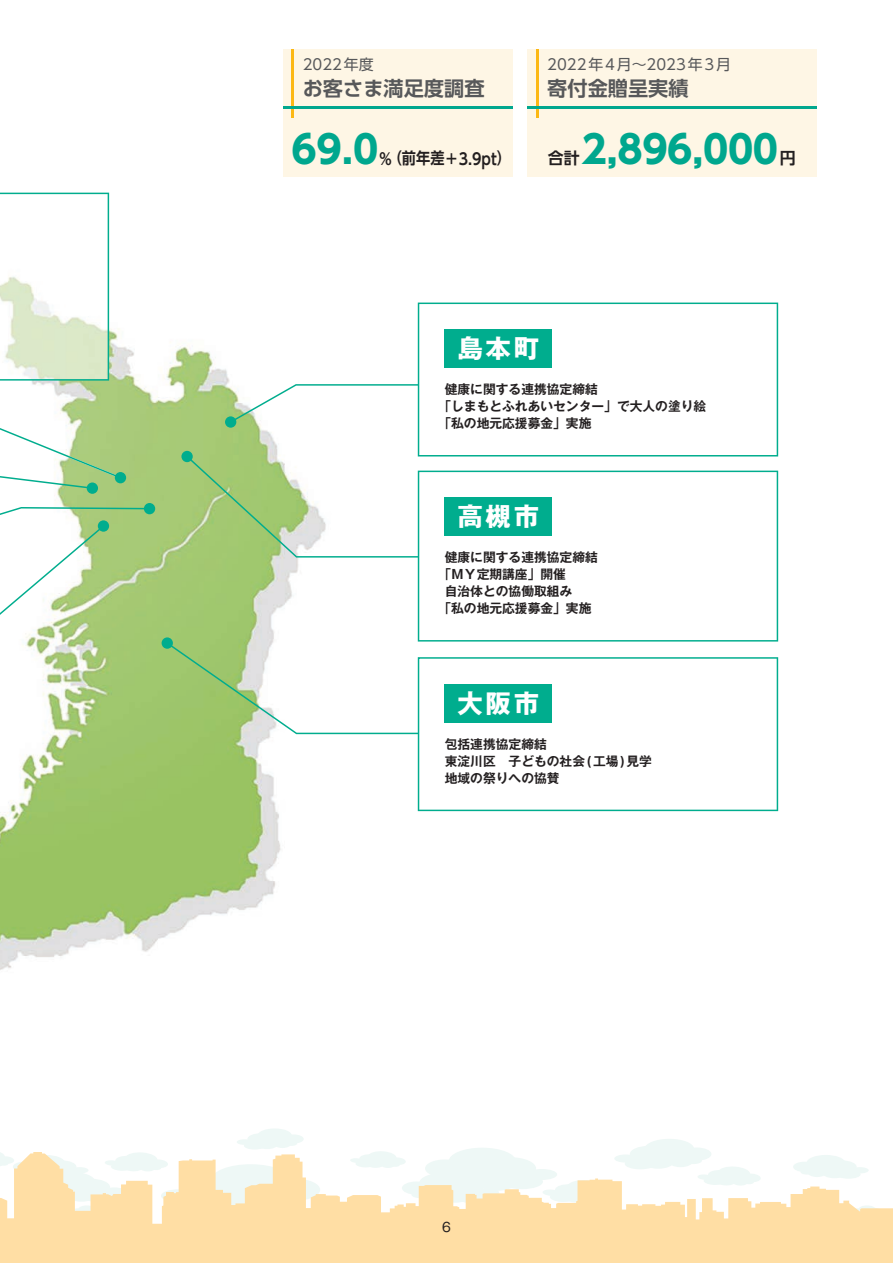
<style>
.page{position:relative;width:893px;height:1263px;background:#fff}
.page>*{position:absolute;margin:0;border:0;box-sizing:border-box;transform-origin:0 0}
.t1{font:38.25px "UD Shin Go Pro Bold 90 pv RKSJ H";letter-spacing:-.01em;color:#00a78e}
.t2{font:25.5px "Gothic MB101 Pr 6 Bold 90 pv RKSJ H";letter-spacing:.1em;color:#fff}
.t3{font:20.25px "UD Shin Go Pro De Bold 90 pv RKSJ H";color:#57585a}
.t4{font:15.9px "UD Shin Go Pro De Bold 90 pv RKSJ H";color:#231f20;scale:.89 1}
.t5{font:15.9px "UD Shin Go Pro De Bold 90 pv RKSJ H";color:#231f20}
.t6{font:14.85px "UD Shin Go Pro Regular 90 pv RKSJ H";letter-spacing:.06em;color:#57585a}
.t7{font:14.85px "UD Shin Go Pro Regular 90 pv RKSJ H";color:#57585a}
.t8{font:12.75px/17px "Gothic MB101 Pr 6 De Bold 90 pv RKSJ H";color:#231f20}
.t9{font:12.75px "Gothic MB101 Pr 6 Regular 90 pv RKSJ H";color:#231f20}
</style>
<div class="page">
<img style="left:0;top:302px;width:442px;height:668px">
<div style="left:449px;top:1148px;width:67px;height:27px;background:#eef8f6;border-radius:50%"></div>
<div style="left:645px;top:1139px;width:49px;height:20px;background:#eef8f6;border-radius:50%"></div>
<div style="left:630px;top:1146px;width:38px;height:16px;background:#eef8f6;border-radius:50%"></div>
<div style="left:682px;top:1147px;width:29px;height:14px;background:#eef8f6;border-radius:50%"></div>
<div style="left:258px;top:1128px;width:34px;height:14px;background:#eef8f6;border-radius:50%"></div>
<div style="left:247px;top:1133px;width:27px;height:12px;background:#eef8f6;border-radius:50%"></div>
<div style="left:257px;top:1140px;width:21px;height:9px;background:#eef8f6;border-radius:50%"></div>
<div style="left:274px;top:1140px;width:17px;height:8px;background:#eef8f6;border-radius:50%"></div>
<div style="left:244px;top:1142px;width:21px;height:7px;background:#eef8f6;border-radius:50%"></div>
<div style="left:237px;top:1139px;width:15px;height:6px;background:#eef8f6;border-radius:50%"></div>
<div style="left:284px;top:1134px;width:20px;height:9px;background:#eef8f6;border-radius:50%"></div>
<div style="left:286px;top:1141px;width:11px;height:5px;background:#eef8f6;border-radius:50%"></div>
<svg style="left:0;top:1152px;width:893px;height:111px;fill:#ffdea4"></svg>
<div style="left:283px;top:49px;width:229px;height:127px;background:#fef6e5"></div>
<hr style="left:291px;top:49px;width:3px;height:69px;background:#fcb814">
<hr style="left:283px;top:106px;width:229px;height:3px;background:#00a78e">
<div style="left:527px;top:49px;width:289px;height:127px;background:#fef6e5"></div>
<hr style="left:536px;top:49px;width:3px;height:69px;background:#fcb814">
<hr style="left:527px;top:106px;width:289px;height:3px;background:#00a78e">
<svg style="left:0;top:507px;width:150px;height:317px"></svg>
<div style="left:144px;top:503px;width:11px;height:11px;background:#00ad8e;border-radius:50%"></div>
<svg style="left:230px;top:384px;width:188px;height:39px"></svg>
<div style="left:225px;top:416px;width:11px;height:12px;background:#00ad8e;border-radius:50%"></div>
<div style="left:87px;top:482px;width:11px;height:12px;background:#00ad8e;border-radius:50%"></div>
<div style="left:115px;top:472px;width:11px;height:11px;background:#00ad8e;border-radius:50%"></div>
<svg style="left:187px;top:456px;width:235px;height:102px"></svg>
<div style="left:181px;top:451px;width:12px;height:11px;background:#00ad8e;border-radius:50%"></div>
<svg style="left:167px;top:642px;width:255px;height:92px"></svg>
<div style="left:162px;top:637px;width:11px;height:12px;background:#00ad8e;border-radius:50%"></div>
<svg style="left:0;top:193px;width:121px;height:296px"></svg>
<svg style="left:418px;top:303px;width:360px;height:153px"></svg>
<svg style="left:418px;top:471px;width:360px;height:170px"></svg>
<svg style="left:418px;top:657px;width:360px;height:154px"></svg>
<p class="t7" style="left:303px;top:59px;width:72px">2022年度</p>
<h3 class="t3" style="left:303px;top:81px;width:183px">お客さま満足度調査</h3>
<p class="t6" style="left:547px;top:59px;width:185px">2022年4月～2023年3月</p>
<h3 class="t3" style="left:547px;top:81px;width:143px">寄付金贈呈実績</h3>
<h1 class="t1" style="left:291px;top:136px;width:89px">69.0</h1>
<p class="t4" style="left:379px;top:153px;width:150px">％（前年差＋3.9pt）</p>
<h1 class="t1" style="left:582px;top:136px;width:198px">2,896,000</h1>
<p class="t5" style="left:548px;top:152px;width:33px">合計</p>
<p class="t5" style="left:780px;top:152px;width:17px">円</p>
<h2 class="t2" style="left:458px;top:339px;width:83px">島本町</h2>
<p class="t8" style="left:438px;top:382px;width:269px;text-indent:6px">健康に関する連携協定締結<br>「しまもとふれあいセンター」で大人の塗り絵「私の地元応援募金」実施</p>
<h2 class="t2" style="left:458px;top:507px;width:83px">高槻市</h2>
<p class="t8" style="left:445px;top:550px;width:155px">健康に関する連携協定締結</p>
<p class="t8" style="left:438px;top:567px;width:129px">「МＹ定期講座」開催</p>
<p class="t8" style="left:445px;top:584px;width:129px">自治体との協働取組み</p>
<p class="t8" style="left:438px;top:601px;width:155px">「私の地元応援募金」実施</p>
<h2 class="t2" style="left:458px;top:694px;width:83px">大阪市</h2>
<p class="t8" style="left:445px;top:737px;width:209px">包括連携協定締結<br>東淀川区　子どもの社会(工場)見学地域の祭りへの協賛</p>
<p class="t9" style="left:442px;top:1222px;width:10px">6</p>
</div>
